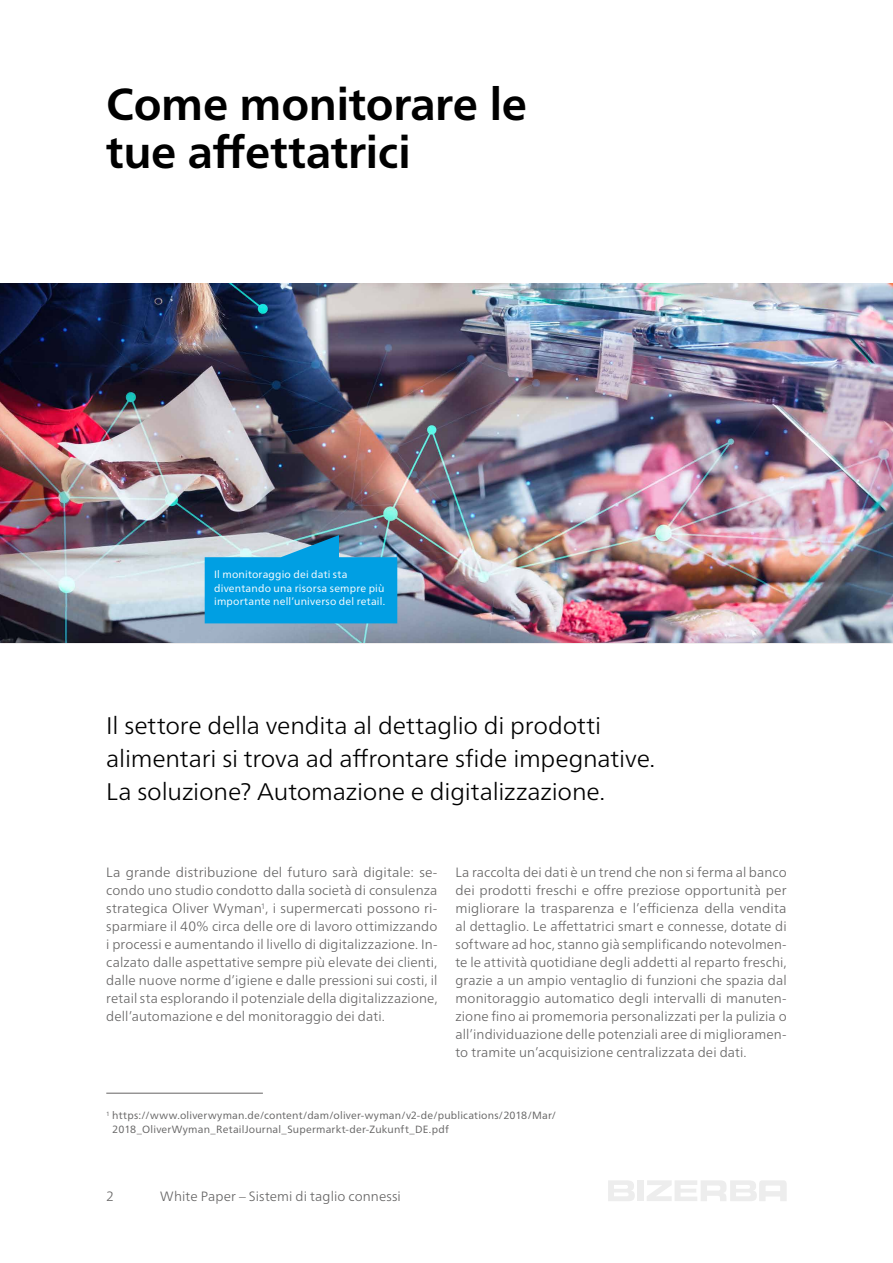
<style>
.page{position:relative;width:893px;height:1263px;background:#fff}
.page>*{position:absolute;margin:0;border:0;box-sizing:border-box;transform-origin:0 0}
.t1{font:700 45px/48px "Frutiger Neue LTW1 G";letter-spacing:-.01em;color:#000}
.t2{font:300 24px/33px "Frutiger Neue LTW1 G";letter-spacing:-.01em;color:#000}
.t3{font:300 13.5px/18px "Frutiger Neue LTW1 G";letter-spacing:.005em;color:#646363;text-align:justify}
.t4{font:10.5px/13.5px "Frutiger Neue LT Pro";letter-spacing:.015em;color:#646363}
.t5{font:10.5px/13.5px "Frutiger Neue LT Pro";letter-spacing:.015em;color:#fff}
</style>
<div class="page">
<svg style="left:647px;top:1180px;width:140px;height:21px"></svg>
<div style="left:637px;top:1180px;width:6px;height:21px;background:#ededed"></div>
<svg style="left:608px;top:1180px;width:27px;height:21px"></svg>
<hr style="left:106px;top:1093px;width:157px;height:1px;background:#646363">
<img style="left:0;top:283px;width:893px;height:360px">
<svg style="left:205px;top:535px;width:192px;height:88px;background:#23a4dc"></svg>
<h1 class="t1" style="left:106px;top:77px;width:422px">Come monitorare le tue affettatrici</h1>
<p class="t5" style="left:214px;top:568px;width:173px">Il monitoraggio dei dati sta diventando una risorsa sempre più importante nell’universo del retail.</p>
<h2 class="t2" style="left:106px;top:707px;width:551px">Il settore della vendita al dettaglio di prodotti alimentari si trova ad affrontare sfide impegnative.<br>La soluzione? Automazione e digitalizzazione.</h2>
<p class="t3" style="left:106px;top:862px;width:333px">La grande distribuzione del futuro sarà digitale: se&shy;condo uno studio condotto dalla società di consulenza strategica Oliver Wyman<sup>1</sup>, i supermercati possono ri&shy;sparmiare il 40% circa delle ore di lavoro ottimizzando i processi e aumentando il livello di digitalizzazione. In&shy;calzato dalle aspettative sempre più elevate dei clienti, dalle nuove norme d’igiene e dalle pressioni sui costi, il retail sta esplorando il potenziale della digitalizzazione, dell’automazione e del monitoraggio dei dati.</p>
<p class="t3" style="left:455px;top:862px;width:333px">La raccolta dei dati è un trend che non si ferma al banco dei prodotti freschi e offre preziose opportunità per migliorare la trasparenza e l’efficienza della vendita al dettaglio. Le affettatrici smart e connesse, dotate di software ad hoc, stanno già semplificando notevolmen&shy;te le attività quotidiane degli addetti al reparto freschi, grazie a un ampio ventaglio di funzioni che spazia dal monitoraggio automatico degli intervalli di manuten&shy;zione fino ai promemoria personalizzati per la pulizia o all’individuazione delle potenziali aree di miglioramen&shy;to tramite un’acquisizione centralizzata dei dati.</p>
<p class="t4" style="left:112px;top:1109px;width:446px;text-indent:-6px"><sup>1</sup> https://www.oliverwyman.de/content/dam/oliver-wyman/v2-de/publications/2018/Mar/<br>2018_OliverWyman_RetailJournal_Supermarkt-der-Zukunft_DE.pdf</p>
<p class="t3" style="left:106px;top:1186px;width:9px">2</p>
<p class="t3" style="left:160px;top:1186px;width:242px">White Paper – Sistemi di taglio connessi</p>
</div>
